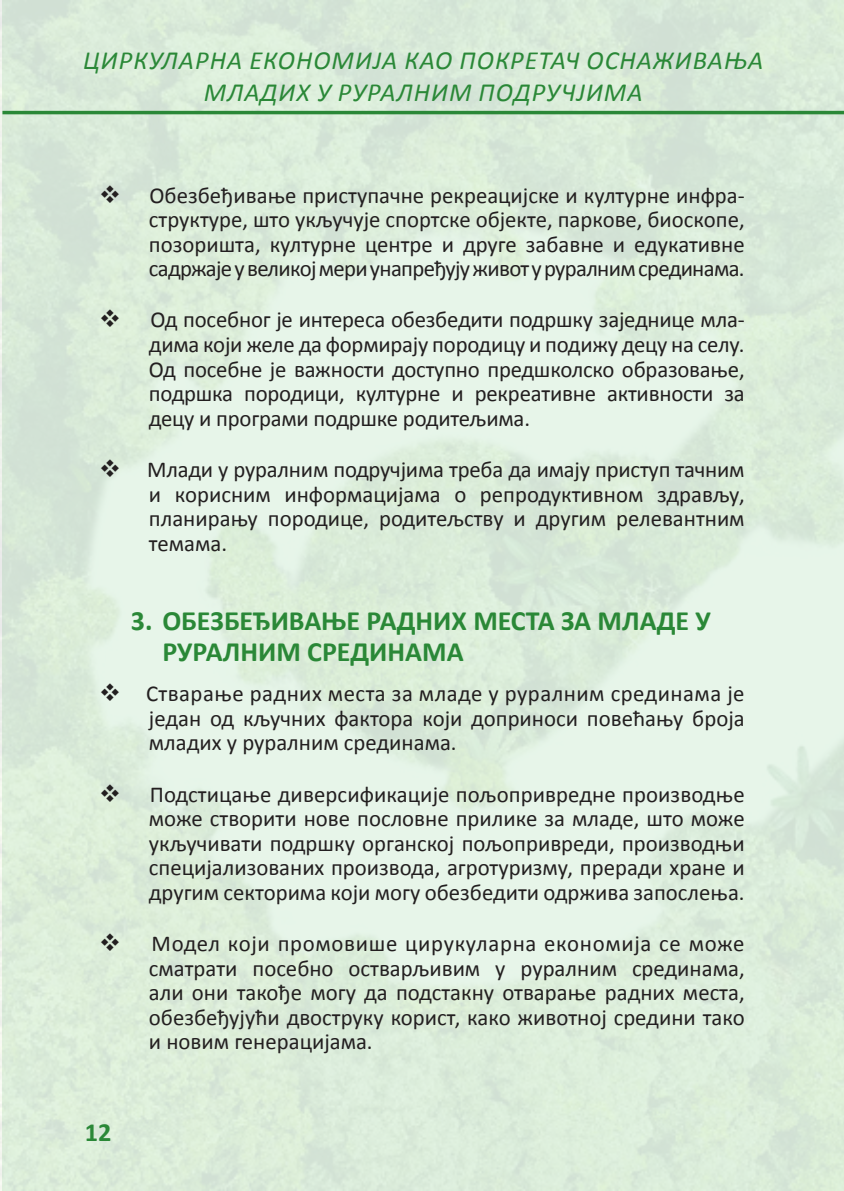
<style>
.page{position:relative;width:844px;height:1191px;background:#fff}
.page>*{position:absolute;margin:0;border:0;box-sizing:border-box;transform-origin:0 0}
.t1{font:700 28px/30.3px "Calibri";color:#2a8837}
.t2{font:italic 26.25px/31.5px "Calibri";letter-spacing:.04em;color:#2a8837;text-align:center}
.t3{font:700 26.25px "Calibri";color:#2a8837}
.t4{font:22.75px/24.5px "Calibri";color:#231f20;text-align:justify}
.t5{font:22.75px "Calibri";letter-spacing:.02em;color:#231f20}
</style>
<div class="page">
<hr style="left:2px;top:111px;width:841px;height:3px;background:#2a8837">
<p class="t2" style="left:83px;top:44px;width:681px">ЦИРКУЛАРНА ЕКОНОМИЈА КАО ПОКРЕТАЧ ОСНАЖИВАЊА<br>МЛАДИХ У РУРАЛНИМ ПОДРУЧЈИМА</p>
<p class="t4" style="left:149px;top:183px;width:597px;text-indent:-50px">❖ Обезбеђивање приступачне рекреацијске и културне инфра&shy;структуре, што укључује спортске објекте, паркове, биоскопе, позоришта, културне центре и друге забавне и едукативне садржаје у великој мери унапређују живот у руралним срединама.</p>
<p class="t4" style="left:149px;top:308px;width:597px;text-indent:-50px">❖ Од посебног је интереса обезбедити подршку заједнице мла&shy;дима који желе да формирају породицу и подижу децу на селу.<br>Од посебне је важности доступно предшколско образовање, подршка породици, културне и рекреативне активности за децу и програми подршке родитељима.</p>
<p class="t4" style="left:149px;top:457px;width:597px;text-indent:-50px">❖ Млади у руралним подручјима треба да имају приступ тачним и корисним информацијама о репродуктивном здрављу, планирању породице, родитељству и другим релевантним темама.</p>
<p class="t1" style="left:162px;top:606px;width:550px;text-indent:-32px">3. ОБЕЗБЕЂИВАЊЕ РАДНИХ МЕСТА ЗА МЛАДЕ У<br>РУРАЛНИМ СРЕДИНАМА</p>
<p class="t5" style="left:99px;top:679px;width:646px">❖ Стварање радних места за младе у руралним срединама је</p>
<p class="t4" style="left:149px;top:706px;width:597px">један од кључних фактора који доприноси повећању броја младих у руралним срединама.</p>
<p class="t4" style="left:149px;top:782px;width:597px;text-indent:-50px">❖ Подстицање диверсификације пољопривредне производње може створити нове пословне прилике за младе, што може укључивати подршку органској пољопривреди, производњи специјализованих производа, агротуризму, преради хране и другим секторима који могу обезбедити одржива запослења.</p>
<p class="t4" style="left:149px;top:931px;width:597px;text-indent:-50px">❖ Модел који промовише цирукуларна економија се може сматрати посебно остварљивим у руралним срединама, али они такође могу да подстакну отварање радних места, обезбеђујући двоструку корист, како животној средини тако и новим генерацијама.</p>
<p class="t3" style="left:85px;top:1115px;width:28px">12</p>
</div>
